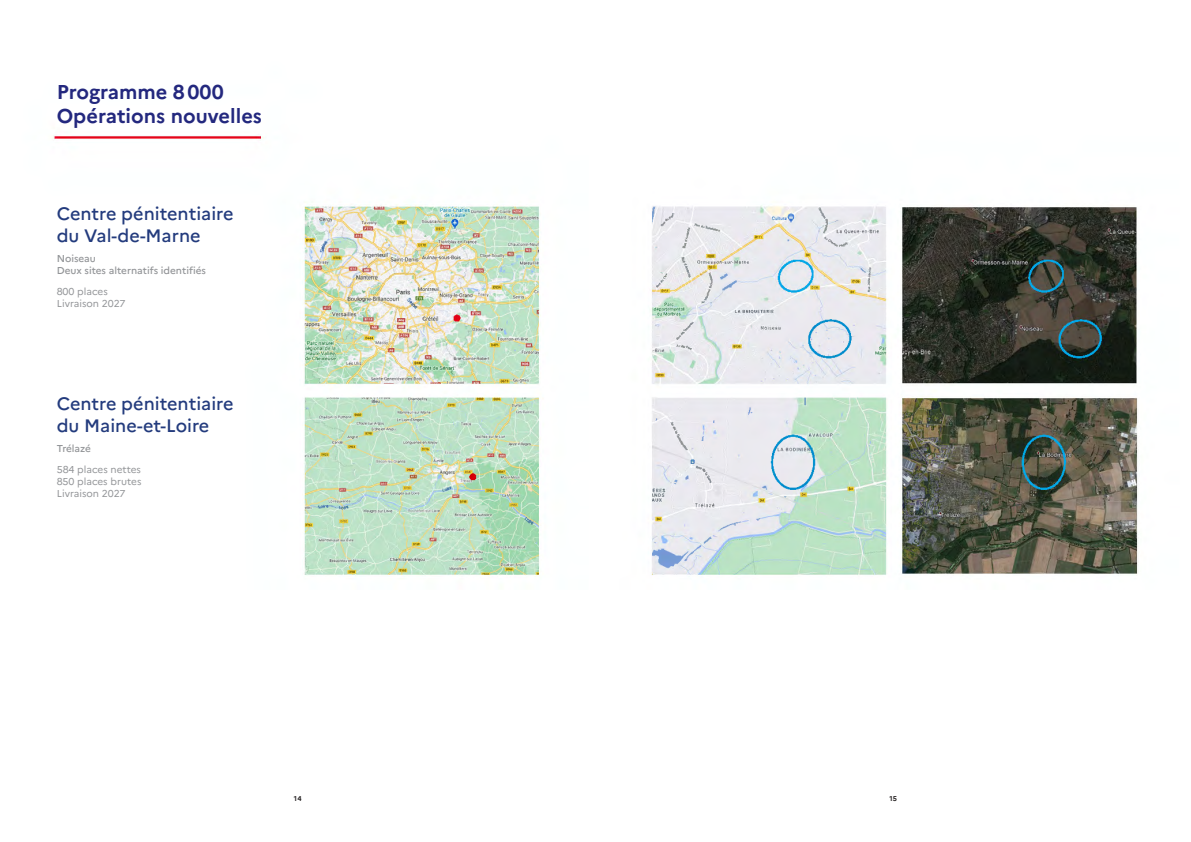
<style>
.page{position:relative;width:1191px;height:842px;background:#fff}
.page>*{position:absolute;margin:0;border:0;box-sizing:border-box;transform-origin:0 0}
.t1{font:700 20px/24px "Marianne";color:#23287e}
.t2{font:500 18px "Marianne";color:#233b7d}
.t3{font:10px/12px "Marianne";color:#939598}
.t4{font:500 10px/12px "Marianne";color:#939598}
.t5{font:700 7px "Marianne";color:#231f20}
</style>
<div class="page">
<img style="left:52px;top:136px;width:1086px;height:440px">
<p class="t1" style="left:57px;top:80px;width:207px">Programme 8000<br>Opérations nouvelles</p>
<p class="t2" style="left:57px;top:203px;width:178px">Centre pénitentiaire</p>
<p class="t2" style="left:57px;top:224px;width:145px">du Val-de-Marne</p>
<p class="t4" style="left:57px;top:253px;width:151px">Noiseau<br>Deux sites alternatifs identifiés</p>
<p class="t3" style="left:57px;top:285px;width:70px">800 places<br>Livraison 2027</p>
<p class="t2" style="left:57px;top:393px;width:178px">Centre pénitentiaire</p>
<p class="t2" style="left:57px;top:414px;width:154px">du Maine-et-Loire</p>
<p class="t4" style="left:57px;top:443px;width:36px">Trélazé</p>
<p class="t3" style="left:57px;top:463px;width:86px;text-align:justify">584 places nettes 850 places brutes Livraison 2027</p>
<p class="t5" style="left:294px;top:794px;width:9px">14</p>
<p class="t5" style="left:889px;top:794px;width:9px">15</p>
</div>
